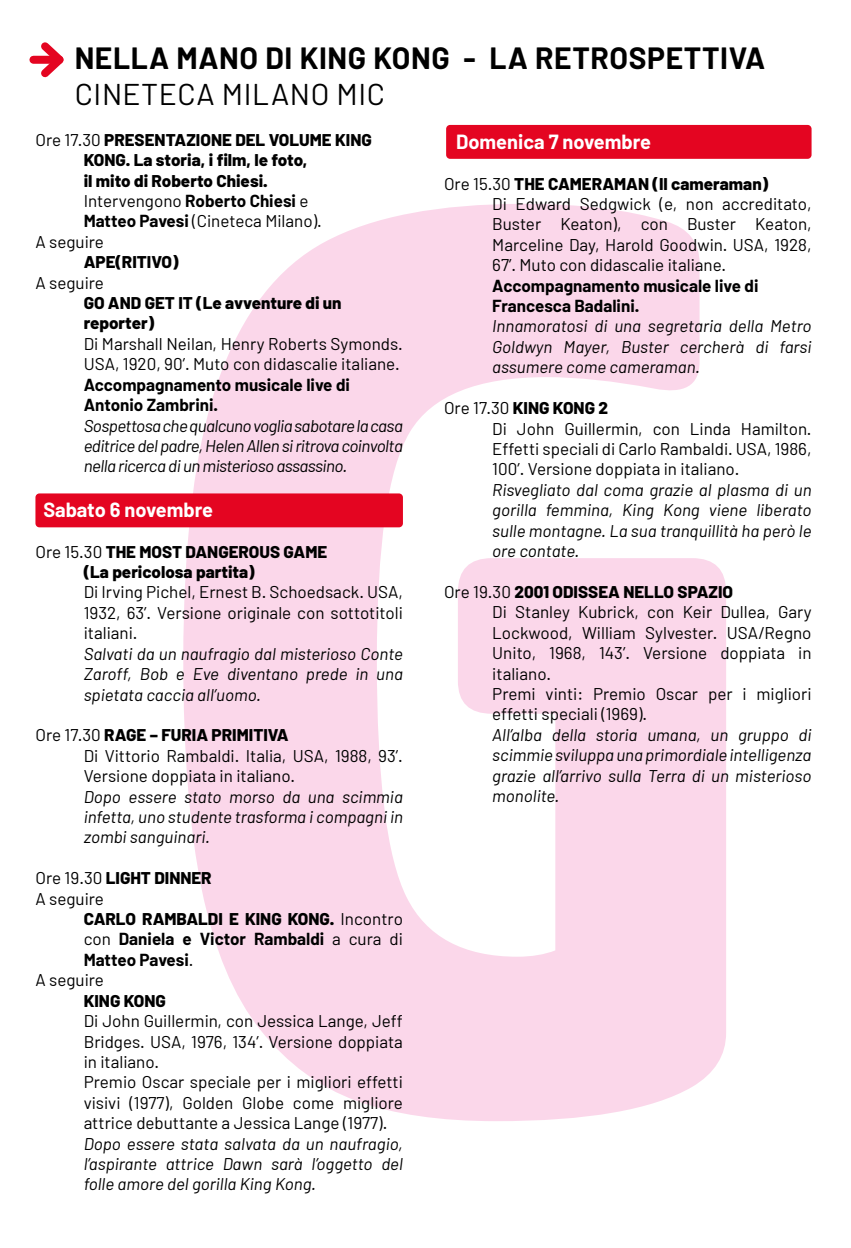
<style>
.page{position:relative;width:851px;height:1248px;background:#fff}
.page>*{position:absolute;margin:0;border:0;box-sizing:border-box;transform-origin:0 0}
.t1{font:700 30px "Barlow";letter-spacing:.02em;color:#000}
.t2{font:30px "Barlow";letter-spacing:.02em;color:#000}
.t3{font:700 20px "Barlow";color:#fff}
.t4{font:17px/20.4px "Barlow";color:#000}
.t5{font:italic 17px/20.4px "Barlow";color:#000;text-align:justify}
.t6{font:800 17px/20.4px "Barlow";color:#000}
.t7{font:700 17px/20.4px "Barlow";color:#000}
.s1{font-weight:400}
.s2{font-weight:700}
.s3{font-weight:800}
</style>
<div class="page">
<svg style="left:183px;top:204px;width:543px;height:917px;fill:#fbd7ea"></svg>
<div style="left:35px;top:493px;width:368px;height:34px;background:#e40521;border-radius:4px"></div>
<div style="left:446px;top:125px;width:365px;height:34px;background:#e40521;border-radius:4px"></div>
<div style="left:33px;top:56px;width:26px;height:8px;background:#e40521"></div>
<svg style="left:34px;top:42px;width:30px;height:36px"></svg>
<h1 class="t1" style="left:75px;top:40px;width:691px">NELLA MANO DI KING KONG - LA RETROSPETTIVA</h1>
<h1 class="t2" style="left:75px;top:76px;width:312px">CINETECA MILANO MIC</h1>
<p class="t6" style="left:35px;top:129px;width:338px"><span class="s1">Ore 17.30</span> PRESENTAZIONE DEL VOLUME KING</p>
<p class="t6" style="left:84px;top:150px;width:225px">KONG. La storia, i film, le foto,</p>
<p class="t6" style="left:84px;top:170px;width:185px">il mito di Roberto Chiesi.</p>
<p class="t4" style="left:84px;top:190px;width:226px">Intervengono <span class="s2">Roberto Chiesi</span> e</p>
<p class="t4" style="left:84px;top:211px;width:239px"><span class="s2">Matteo Pavesi</span> (Cineteca Milano).</p>
<p class="t4" style="left:35px;top:231px;width:70px">A seguire</p>
<p class="t6" style="left:84px;top:252px;width:96px">APE(RITIVO)</p>
<p class="t4" style="left:35px;top:272px;width:70px">A seguire</p>
<p class="t6" style="left:84px;top:293px;width:259px">GO AND GET IT (Le avventure di un reporter)</p>
<p class="t4" style="left:84px;top:333px;width:321px">Di Marshall Neilan, Henry Roberts Symonds.<br>USA, 1920, 90’. Muto con didascalie italiane.</p>
<p class="t7" style="left:84px;top:374px;width:268px">Accompagnamento musicale live di<br>Antonio Zambrini.</p>
<p class="t5" style="left:84px;top:415px;width:321px">Sospettosa che qualcuno voglia sabotare la casa editrice del padre, Helen Allen si ritrova coinvolta nella ricerca di un misterioso assassino.</p>
<p class="t3" style="left:43px;top:497px;width:171px">Sabato 6 novembre</p>
<p class="t6" style="left:84px;top:541px;width:245px;text-indent:-48px"><span class="s1">Ore 15.30</span> THE MOST DANGEROUS GAME (La pericolosa partita)</p>
<p class="t4" style="left:84px;top:581px;width:321px;text-align:justify">Di Irving Pichel, Ernest B. Schoedsack. USA, 1932, 63’. Versione originale con sottotitoli italiani.</p>
<p class="t5" style="left:84px;top:643px;width:321px">Salvati da un naufragio dal misterioso Conte Zaroff, Bob e Eve diventano prede in una spietata caccia all’uomo.</p>
<p class="t4" style="left:84px;top:724px;width:321px;text-indent:-48px">Ore 17.30 <span class="s3">RAGE – FURIA PRIMITIVA<br></span>Di Vittorio Rambaldi. Italia, USA, 1988, 93’.<br>Versione doppiata in italiano.</p>
<p class="t5" style="left:84px;top:785px;width:321px">Dopo essere stato morso da una scimmia infetta, uno studente trasforma i compagni in zombi sanguinari.</p>
<p class="t4" style="left:35px;top:867px;width:178px">Ore 19.30 <span class="s3">LIGHT DINNER<br></span>A seguire</p>
<p class="t6" style="left:84px;top:908px;width:321px">CARLO RAMBALDI E KING KONG. <span class="s1">Incontro</span></p>
<p class="t7" style="left:84px;top:928px;width:321px"><span class="s1">con</span> Daniela e Victor Rambaldi <span class="s1">a cura di</span></p>
<p class="t7" style="left:84px;top:949px;width:111px">Matteo Pavesi<span class="s1">.</span></p>
<p class="t4" style="left:35px;top:969px;width:70px">A seguire</p>
<p class="t6" style="left:84px;top:990px;width:84px">KING KONG</p>
<p class="t4" style="left:84px;top:1010px;width:321px">Di John Guillermin, con Jessica Lange, Jeff Bridges. USA, 1976, 134’. Versione doppiata in italiano.<br>Premio Oscar speciale per i migliori effetti visivi (1977), Golden Globe come migliore attrice debuttante a Jessica Lange (1977).</p>
<p class="t5" style="left:84px;top:1132px;width:321px">Dopo essere stata salvata da un naufragio, l’aspirante attrice Dawn sarà l’oggetto del folle amore del gorilla King Kong.</p>
<p class="t3" style="left:456px;top:129px;width:196px">Domenica 7 novembre</p>
<p class="t4" style="left:492px;top:173px;width:321px;text-indent:-48px">Ore 15.30 <span class="s3">THE CAMERAMAN (Il cameraman)<br></span>Di Edward Sedgwick (e, non accreditato, Buster Keaton), con Buster Keaton, Marceline Day, Harold Goodwin. USA, 1928, 67’. Muto con didascalie italiane.</p>
<p class="t7" style="left:492px;top:275px;width:268px">Accompagnamento musicale live di<br>Francesca Badalini.</p>
<p class="t5" style="left:492px;top:316px;width:321px">Innamoratosi di una segretaria della Metro Goldwyn Mayer, Buster cercherà di farsi assumere come cameraman.</p>
<p class="t4" style="left:492px;top:397px;width:321px;text-indent:-48px">Ore 17.30 <span class="s3">KING KONG 2<br></span>Di John Guillermin, con Linda Hamilton.<br>Effetti speciali di Carlo Rambaldi. USA, 1986, 100’. Versione doppiata in italiano.</p>
<p class="t5" style="left:492px;top:479px;width:321px">Risvegliato dal coma grazie al plasma di un gorilla femmina, King Kong viene liberato sulle montagne. La sua tranquillità ha però le ore contate.</p>
<p class="t4" style="left:492px;top:581px;width:321px;text-indent:-48px">Ore 19.30 <span class="s3">2001 ODISSEA NELLO SPAZIO<br></span>Di Stanley Kubrick, con Keir Dullea, Gary Lockwood, William Sylvester. USA/Regno Unito, 1968, 143’. Versione doppiata in italiano.<br>Premi vinti: Premio Oscar per i migliori effetti speciali (1969).</p>
<p class="t5" style="left:492px;top:724px;width:321px">All’alba della storia umana, un gruppo di scimmie sviluppa una primordiale intelligenza grazie all’arrivo sulla Terra di un misterioso monolite.</p>
</div>
